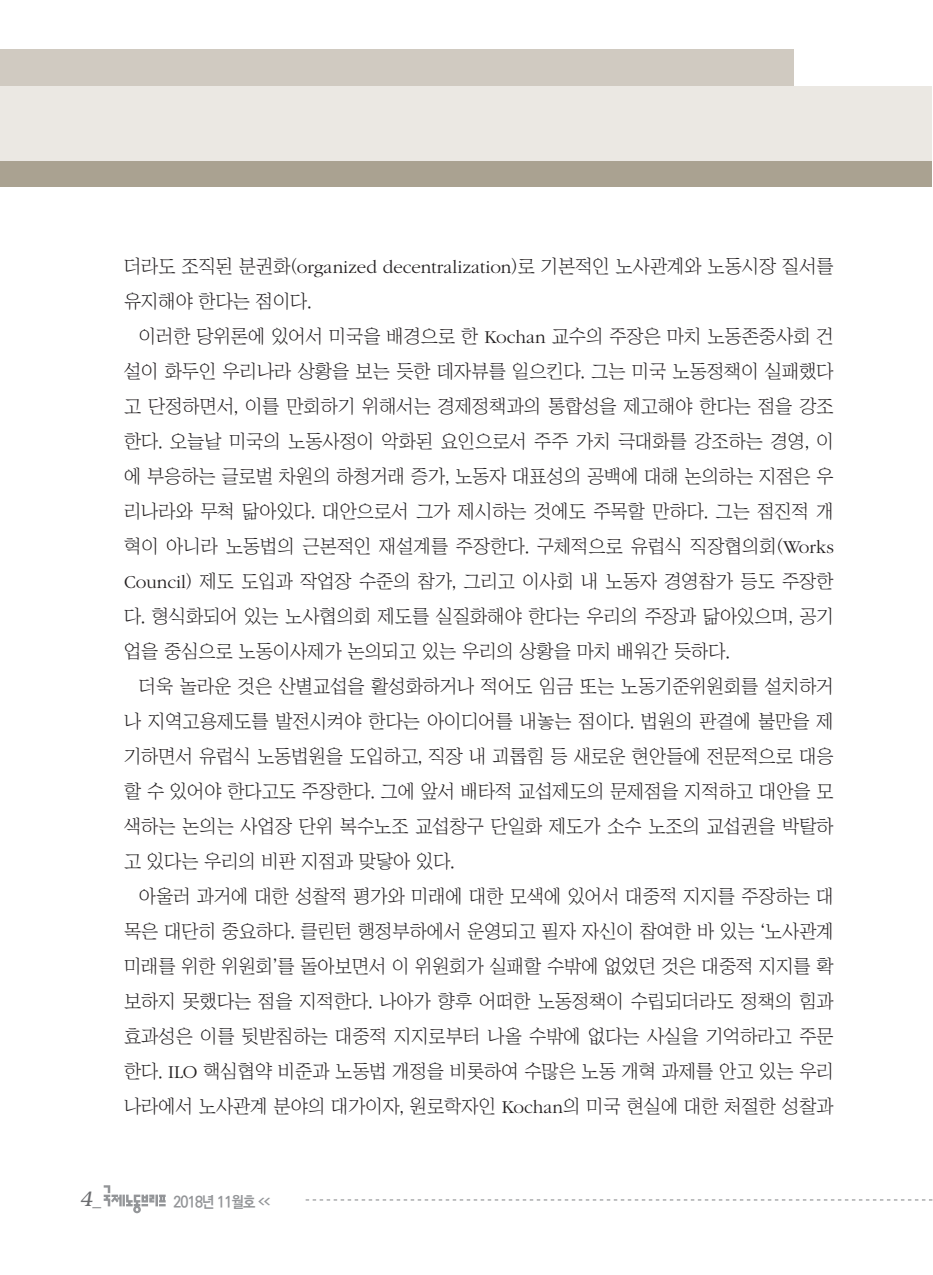
<style>
.page{position:relative;width:933px;height:1275px;background:#fff}
.page>*{position:absolute;margin:0;border:0;box-sizing:border-box;transform-origin:0 0}
.t1{font:italic 300 21px "Bookman";color:#6c6d70}
.본문{font:18.9px/35px "Chosunilbo NM";color:#231f20;text-align:justify}
.t2{font:700 15.75px "Ko Pub Dotum";letter-spacing:-.055em;color:#939598;scale:.9 1}
.s1{font-family:"ITC Garamond Std";font-weight:300}
.s2{font-family:"Helvetica";font-weight:400;font-style:normal;font-size:17.5px}
.s3{font-size:7.88px}
</style>
<div class="page">
<svg style="left:306px;top:1199px;width:626px;height:1px"></svg>
<div style="left:0;top:50px;width:794px;height:49px;background:#d0cac1"></div>
<div style="left:0;top:86px;width:932px;height:76px;background:#ebe8e3"></div>
<div style="left:0;top:161px;width:932px;height:26px;background:#aaa291"></div>
<svg style="left:104px;top:1185px;width:62px;height:28px"></svg>
<p class="본문" style="left:124px;top:249px;width:711px">더라도 조직된 분권화(<span class="s1">organized decentralization</span>)로 기본적인 노사관계와 노동시장 질서를 유지해야 한다는 점이다.</p>
<p class="본문" style="left:124px;top:319px;width:711px;text-indent:15px">이러한 당위론에 있어서 미국을 배경으로 한 <span class="s1">Kochan</span> 교수의 주장은 마치 노동존중사회 건 설이 화두인 우리나라 상황을 보는 듯한 데자뷰를 일으킨다. 그는 미국 노동정책이 실패했다 고 단정하면서, 이를 만회하기 위해서는 경제정책과의 통합성을 제고해야 한다는 점을 강조 한다. 오늘날 미국의 노동사정이 악화된 요인으로서 주주 가치 극대화를 강조하는 경영, 이 에 부응하는 글로벌 차원의 하청거래 증가, 노동자 대표성의 공백에 대해 논의하는 지점은 우 리나라와 무척 닮아있다. 대안으로서 그가 제시하는 것에도 주목할 만하다. 그는 점진적 개 혁이 아니라 노동법의 근본적인 재설계를 주장한다. 구체적으로 유럽식 직장협의회(<span class="s1">Works Council</span>) 제도 도입과 작업장 수준의 참가, 그리고 이사회 내 노동자 경영참가 등도 주장한 다. 형식화되어 있는 노사협의회 제도를 실질화해야 한다는 우리의 주장과 닮아있으며, 공기 업을 중심으로 노동이사제가 논의되고 있는 우리의 상황을 마치 배워간 듯하다.</p>
<p class="본문" style="left:124px;top:669px;width:711px;text-indent:15px">더욱 놀라운 것은 산별교섭을 활성화하거나 적어도 임금 또는 노동기준위원회를 설치하거 나 지역고용제도를 발전시켜야 한다는 아이디어를 내놓는 점이다. 법원의 판결에 불만을 제 기하면서 유럽식 노동법원을 도입하고, 직장 내 괴롭힘 등 새로운 현안들에 전문적으로 대응 할 수 있어야 한다고도 주장한다. 그에 앞서 배타적 교섭제도의 문제점을 지적하고 대안을 모 색하는 논의는 사업장 단위 복수노조 교섭창구 단일화 제도가 소수 노조의 교섭권을 박탈하 고 있다는 우리의 비판 지점과 맞닿아 있다.</p>
<p class="본문" style="left:124px;top:879px;width:711px;text-indent:15px">아울러 과거에 대한 성찰적 평가와 미래에 대한 모색에 있어서 대중적 지지를 주장하는 대 목은 대단히 중요하다. 클린턴 행정부하에서 운영되고 필자 자신이 참여한 바 있는 ‘노사관계 미래를 위한 위원회’를 돌아보면서 이 위원회가 실패할 수밖에 없었던 것은 대중적 지지를 확 보하지 못했다는 점을 지적한다. 나아가 향후 어떠한 노동정책이 수립되더라도 정책의 힘과 효과성은 이를 뒷받침하는 대중적 지지로부터 나올 수밖에 없다는 사실을 기억하라고 주문 한다. <span class="s1">ILO</span> 핵심협약 비준과 노동법 개정을 비롯하여 수많은 노동 개혁 과제를 안고 있는 우리 나라에서 노사관계 분야의 대가이자, 원로학자인 <span class="s1">Kochan</span>의 미국 현실에 대한 처절한 성찰과</p>
<p class="t1" style="left:79px;top:1187px;width:23px">4<span class="s2">_</span></p>
<p class="t2" style="left:173px;top:1194px;width:109px">2018년 11월호 <span class="s3">&lt;&lt;</span></p>
</div>
